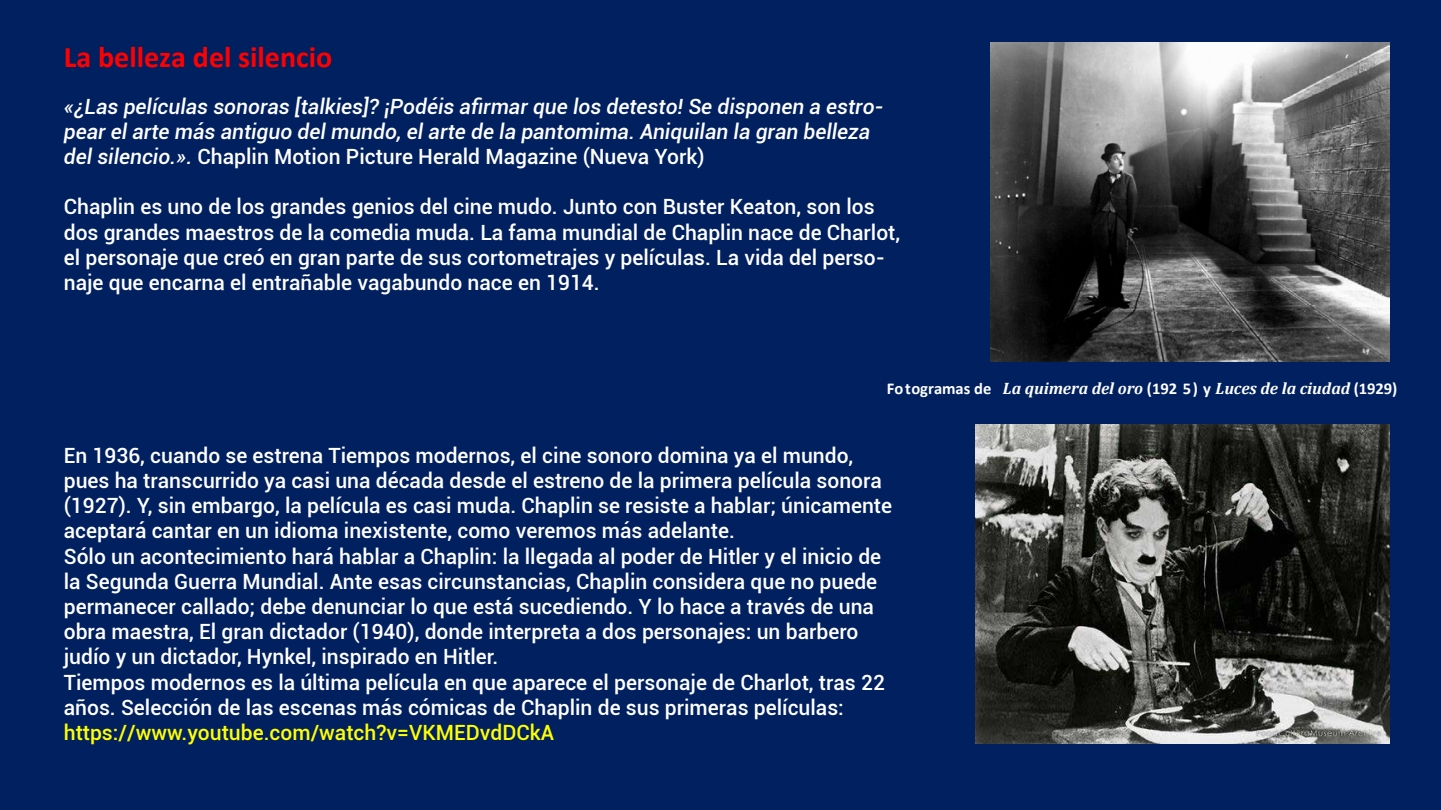
<style>
.page{position:relative;width:1441px;height:810px;background:#fff}
.page>*{position:absolute;margin:0;border:0;box-sizing:border-box;transform-origin:0 0}
.t1{font:700 30px "Calibri";color:#f00}
.t2{font:500 21px/25.2px "Roboto";color:#fff}
.t3{font:italic 500 21px/25.2px "Roboto";color:#fff}
.t4{font:500 21px "Roboto";color:#ff0}
.t5{font:italic 700 16.5px "Cambria";color:#fff}
.s1{font-style:normal}
.s2{font-family:"Calibri";font-style:normal}
</style>
<div class="page">
<div style="left:0;top:0;width:1440px;height:810px;background:#002060"></div>
<img style="left:975px;top:425px;width:413px;height:319px">
<img style="left:990px;top:43px;width:398px;height:318px">
<h1 class="t1" style="left:64px;top:36px;width:270px">La belleza del silencio</h1>
<p class="t3" style="left:64px;top:93px;width:821px">«¿Las películas sonoras [talkies]? ¡Podéis afirmar que los detesto! Se disponen a estro&shy;pear el arte más antiguo del mundo, el arte de la pantomima. Aniquilan la gran belleza del silencio.». <span class="s1">Chaplin Motion Picture Herald Magazine (Nueva York)</span></p>
<p class="t2" style="left:64px;top:194px;width:837px">Chaplin es uno de los grandes genios del cine mudo. Junto con Buster Keaton, son los dos grandes maestros de la comedia muda. La fama mundial de Chaplin nace de Charlot, el personaje que creó en gran parte de sus cortometrajes y películas. La vida del perso&shy;naje que encarna el entrañable vagabundo nace en 1914.</p>
<p class="t5" style="left:886px;top:377px;width:512px"><span class="s2">Fotogramas de</span> La quimera del oro <span class="s2">(192 5) y</span> Luces de la ciudad <span class="s2">(1929)</span></p>
<p class="t2" style="left:64px;top:442px;width:829px">En 1936, cuando se estrena Tiempos modernos, el cine sonoro domina ya el mundo, pues ha transcurrido ya casi una década desde el estreno de la primera película sonora (1927). Y, sin embargo, la película es casi muda. Chaplin se resiste a hablar; únicamente aceptará cantar en un idioma inexistente, como veremos más adelante.<br>Sólo un acontecimiento hará hablar a Chaplin: la llegada al poder de Hitler y el inicio de la Segunda Guerra Mundial. Ante esas circunstancias, Chaplin considera que no puede permanecer callado; debe denunciar lo que está sucediendo. Y lo hace a través de una obra maestra, El gran dictador (1940), donde interpreta a dos personajes: un barbero judío y un dictador, Hynkel, inspirado en Hitler.<br>Tiempos modernos es la última película en que aparece el personaje de Charlot, tras 22 años. Selección de las escenas más cómicas de Chaplin de sus primeras películas:</p>
<p class="t4" style="left:64px;top:718px;width:492px">https://www.youtube.com/watch?v=VKMEDvdDCkA</p>
</div>
